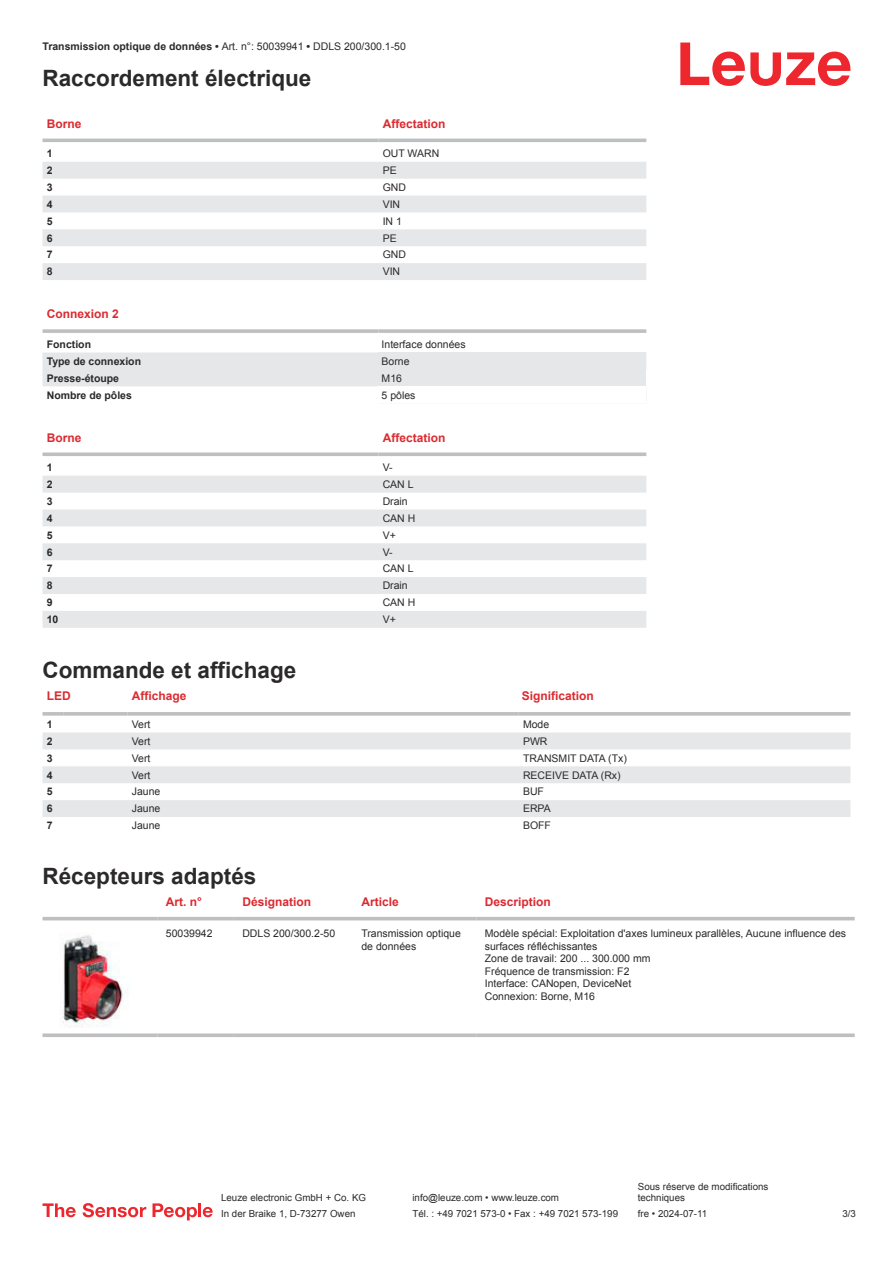
<style>
.page{position:relative;width:893px;height:1263px;background:#fff}
.page>*{position:absolute;margin:0;border:0;box-sizing:border-box;transform-origin:0 0}
.t1{font:700 22.5px "Arial";color:#2b292a}
.t2{font:700 12px "Arial";color:#db2a30}
.t3{font:10.5px/12.6px "Arial";color:#2b292a}
.t4{font:700 10.5px "Arial";color:#2b292a}
.t5{font:9.75px/11.7px "Arial";color:#2b292a}
.s1{font-weight:700}
</style>
<div class="page">
<svg style="left:680px;top:43px;width:170px;height:43px"></svg>
<svg style="left:43px;top:138px;width:603px;height:1px"></svg>
<svg style="left:43px;top:162px;width:603px;height:118px;fill:#e6e7e9"></svg>
<hr style="left:43px;top:139px;width:335px;height:3px;background:#bdbfc1">
<hr style="left:378px;top:139px;width:268px;height:3px;background:#bdbfc1">
<div style="left:43px;top:352px;width:335px;height:34px;background:#e6e7e9"></div>
<svg style="left:43px;top:329px;width:335px;height:4px"></svg>
<svg style="left:378px;top:329px;width:268px;height:4px"></svg>
<div style="left:378px;top:352px;width:268px;height:17px;background:#e6e7e9"></div>
<div style="left:378px;top:369px;width:268px;height:17px;background:#e6e7e9"></div>
<svg style="left:43px;top:476px;width:603px;height:152px;fill:#e6e7e9"></svg>
<svg style="left:43px;top:452px;width:335px;height:4px"></svg>
<svg style="left:378px;top:452px;width:268px;height:4px"></svg>
<svg style="left:43px;top:732px;width:807px;height:85px;fill:#e6e7e9"></svg>
<svg style="left:43px;top:712px;width:21px;height:4px"></svg>
<svg style="left:64px;top:712px;width:64px;height:4px"></svg>
<svg style="left:128px;top:712px;width:391px;height:4px;background:#c3c5c7"></svg>
<svg style="left:519px;top:712px;width:331px;height:4px"></svg>
<svg style="left:43px;top:920px;width:812px;height:1px"></svg>
<hr style="left:43px;top:917px;width:114px;height:3px;background:#bdbfc1">
<hr style="left:157px;top:917px;width:77px;height:3px;background:#bdbfc1">
<hr style="left:234px;top:917px;width:119px;height:3px;background:#bdbfc1">
<hr style="left:353px;top:917px;width:123px;height:3px;background:#bdbfc1">
<hr style="left:476px;top:917px;width:379px;height:3px;background:#bdbfc1">
<svg style="left:43px;top:1033px;width:114px;height:4px"></svg>
<svg style="left:157px;top:1033px;width:77px;height:4px"></svg>
<svg style="left:234px;top:1033px;width:119px;height:4px"></svg>
<svg style="left:353px;top:1033px;width:123px;height:4px"></svg>
<svg style="left:476px;top:1033px;width:379px;height:4px;background:#c5c6c8"></svg>
<img style="left:62px;top:935px;width:66px;height:93px">
<svg style="left:43px;top:1203px;width:33px;height:14px"></svg>
<svg style="left:83px;top:1203px;width:63px;height:14px"></svg>
<svg style="left:153px;top:1203px;width:44px;height:17px"></svg>
<hr style="left:198px;top:1203px;width:3px;height:14px;background:#ed272d">
<svg style="left:203px;top:1207px;width:10px;height:10px"></svg>
<p class="t3" style="left:43px;top:41px;width:365px"><span class="s1">Transmission optique de données •</span> Art. n°: 50039941 <span class="s1">•</span> DDLS 200/300.1-50</p>
<h1 class="t1" style="left:43px;top:70px;width:270px">Raccordement électrique</h1>
<p class="t2" style="left:47px;top:119px;width:36px">Borne</p>
<p class="t2" style="left:383px;top:119px;width:64px">Affectation</p>
<p class="t4" style="left:47px;top:149px;width:7px">1</p>
<p class="t3" style="left:383px;top:148px;width:58px">OUT WARN</p>
<p class="t4" style="left:47px;top:166px;width:7px">2</p>
<p class="t3" style="left:383px;top:165px;width:16px">PE</p>
<p class="t4" style="left:47px;top:183px;width:7px">3</p>
<p class="t3" style="left:383px;top:182px;width:25px">GND</p>
<p class="t4" style="left:47px;top:200px;width:7px">4</p>
<p class="t3" style="left:383px;top:199px;width:19px">VIN</p>
<p class="t4" style="left:47px;top:217px;width:7px">5</p>
<p class="t3" style="left:383px;top:216px;width:21px">IN 1</p>
<p class="t4" style="left:47px;top:234px;width:7px">6</p>
<p class="t3" style="left:383px;top:232px;width:16px">PE</p>
<p class="t4" style="left:47px;top:251px;width:7px">7</p>
<p class="t3" style="left:383px;top:249px;width:25px">GND</p>
<p class="t4" style="left:47px;top:268px;width:7px">8</p>
<p class="t3" style="left:383px;top:266px;width:19px">VIN</p>
<p class="t2" style="left:47px;top:310px;width:74px">Connexion 2</p>
<p class="t4" style="left:47px;top:340px;width:46px">Fonction</p>
<p class="t3" style="left:382px;top:339px;width:86px">Interface données</p>
<p class="t4" style="left:47px;top:357px;width:96px">Type de connexion</p>
<p class="t3" style="left:382px;top:356px;width:30px">Borne</p>
<p class="t4" style="left:47px;top:374px;width:74px">Presse-étoupe</p>
<p class="t3" style="left:382px;top:373px;width:22px">M16</p>
<p class="t4" style="left:47px;top:391px;width:87px">Nombre de pôles</p>
<p class="t3" style="left:382px;top:389px;width:35px">5 pôles</p>
<p class="t2" style="left:47px;top:433px;width:36px">Borne</p>
<p class="t2" style="left:383px;top:433px;width:64px">Affectation</p>
<p class="t4" style="left:47px;top:463px;width:7px">1</p>
<p class="t3" style="left:383px;top:462px;width:11px">V-</p>
<p class="t4" style="left:47px;top:480px;width:7px">2</p>
<p class="t3" style="left:383px;top:479px;width:32px">CAN L</p>
<p class="t4" style="left:47px;top:497px;width:7px">3</p>
<p class="t3" style="left:383px;top:496px;width:27px">Drain</p>
<p class="t4" style="left:47px;top:514px;width:7px">4</p>
<p class="t3" style="left:383px;top:513px;width:34px">CAN H</p>
<p class="t4" style="left:47px;top:531px;width:7px">5</p>
<p class="t3" style="left:383px;top:530px;width:15px">V+</p>
<p class="t4" style="left:47px;top:548px;width:7px">6</p>
<p class="t3" style="left:383px;top:546px;width:11px">V-</p>
<p class="t4" style="left:47px;top:565px;width:7px">7</p>
<p class="t3" style="left:383px;top:563px;width:32px">CAN L</p>
<p class="t4" style="left:47px;top:582px;width:7px">8</p>
<p class="t3" style="left:383px;top:580px;width:27px">Drain</p>
<p class="t4" style="left:47px;top:598px;width:7px">9</p>
<p class="t3" style="left:383px;top:597px;width:34px">CAN H</p>
<p class="t4" style="left:47px;top:615px;width:13px">10</p>
<p class="t3" style="left:383px;top:614px;width:15px">V+</p>
<h1 class="t1" style="left:43px;top:662px;width:255px">Commande et affichage</h1>
<p class="t2" style="left:47px;top:691px;width:25px">LED</p>
<p class="t2" style="left:132px;top:691px;width:56px">Affichage</p>
<p class="t2" style="left:522px;top:691px;width:74px">Signification</p>
<p class="t4" style="left:47px;top:720px;width:7px">1</p>
<p class="t3" style="left:132px;top:719px;width:20px">Vert</p>
<p class="t3" style="left:523px;top:719px;width:28px">Mode</p>
<p class="t4" style="left:47px;top:737px;width:7px">2</p>
<p class="t3" style="left:132px;top:736px;width:20px">Vert</p>
<p class="t3" style="left:523px;top:736px;width:26px">PWR</p>
<p class="t4" style="left:47px;top:754px;width:7px">3</p>
<p class="t3" style="left:132px;top:753px;width:20px">Vert</p>
<p class="t3" style="left:523px;top:753px;width:105px">TRANSMIT DATA (Tx)</p>
<p class="t4" style="left:47px;top:771px;width:7px">4</p>
<p class="t3" style="left:132px;top:769px;width:20px">Vert</p>
<p class="t3" style="left:523px;top:769px;width:99px">RECEIVE DATA (Rx)</p>
<p class="t4" style="left:47px;top:788px;width:7px">5</p>
<p class="t3" style="left:132px;top:786px;width:30px">Jaune</p>
<p class="t3" style="left:523px;top:786px;width:22px">BUF</p>
<p class="t4" style="left:47px;top:805px;width:7px">6</p>
<p class="t3" style="left:132px;top:803px;width:30px">Jaune</p>
<p class="t3" style="left:523px;top:803px;width:29px">ERPA</p>
<p class="t4" style="left:47px;top:821px;width:7px">7</p>
<p class="t3" style="left:132px;top:820px;width:30px">Jaune</p>
<p class="t3" style="left:523px;top:820px;width:30px">BOFF</p>
<h1 class="t1" style="left:43px;top:868px;width:215px">Récepteurs adaptés</h1>
<p class="t2" style="left:166px;top:897px;width:38px">Art. n°</p>
<p class="t2" style="left:242px;top:897px;width:70px">Désignation</p>
<p class="t2" style="left:361px;top:897px;width:39px">Article</p>
<p class="t2" style="left:485px;top:897px;width:68px">Description</p>
<p class="t3" style="left:166px;top:928px;width:48px">50039942</p>
<p class="t3" style="left:242px;top:928px;width:94px">DDLS 200/300.2-50</p>
<p class="t3" style="left:361px;top:928px;width:101px">Transmission optique de données</p>
<p class="t3" style="left:485px;top:928px;width:363px">Modèle spécial: Exploitation d'axes lumineux parallèles, Aucune influence des surfaces réfléchissantes<br>Zone de travail: 200 ... 300.000 mm<br>Fréquence de transmission: F2<br>Interface: CANopen, DeviceNet<br>Connexion: Borne, M16</p>
<p class="t5" style="left:221px;top:1193px;width:146px">Leuze electronic GmbH + Co. KG</p>
<p class="t5" style="left:412px;top:1193px;width:148px">info@leuze.com • www.leuze.com</p>
<p class="t5" style="left:638px;top:1181px;width:132px">Sous réserve de modifications techniques</p>
<p class="t5" style="left:221px;top:1209px;width:136px">In der Braike 1, D-73277 Owen</p>
<p class="t5" style="left:412px;top:1209px;width:207px">Tél. : +49 7021 573-0 • Fax : +49 7021 573-199</p>
<p class="t5" style="left:638px;top:1209px;width:71px">fre • 2024-07-11</p>
<p class="t5" style="left:842px;top:1209px;width:15px">3 /3</p>
</div>
